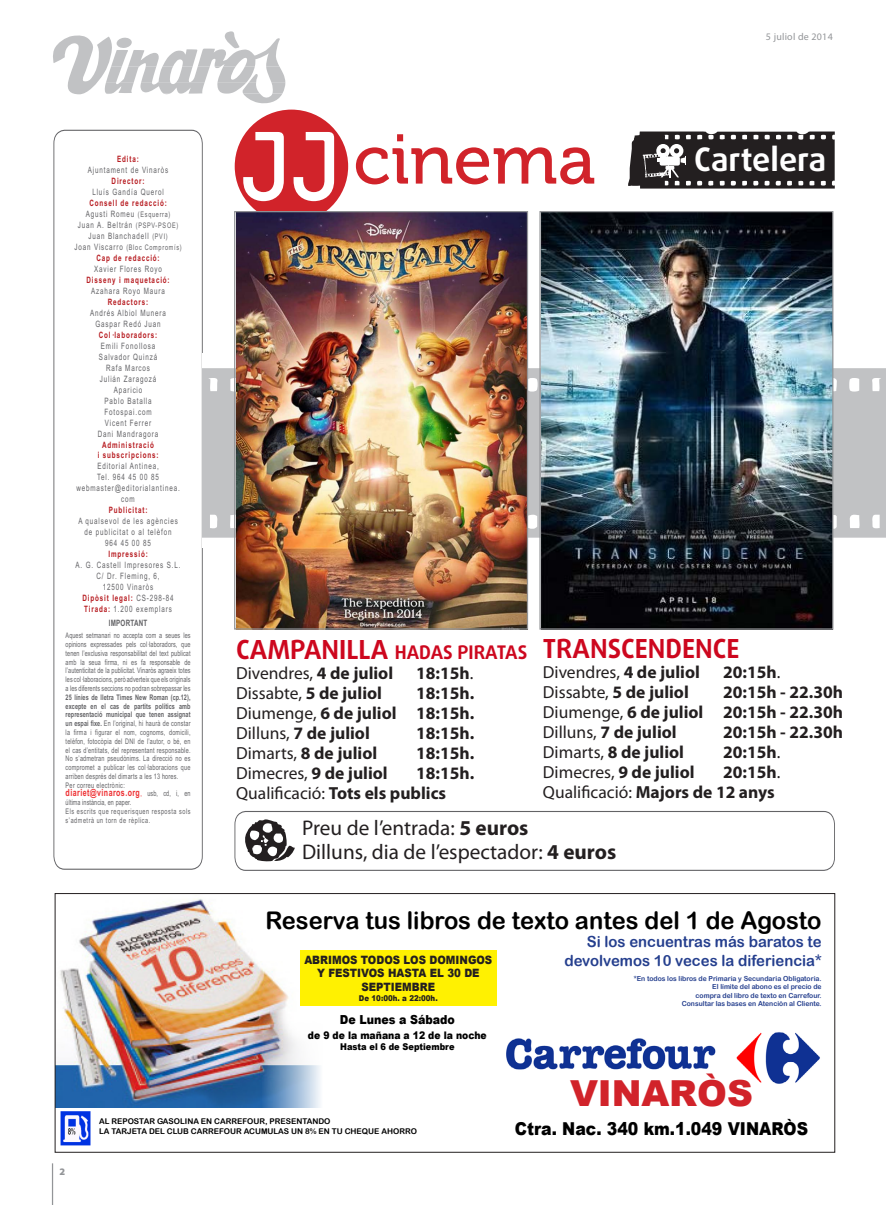
<style>
.page{position:relative;width:886px;height:1205px;background:#fff}
.page>*{position:absolute;margin:0;border:0;box-sizing:border-box;transform-origin:0 0}
.t1{font:900 35.88px "Arial";color:#d1232a}
.t2{font:700 32.25px "Daxline Pro";color:#fff}
.t3{font:700 26.25px "Daxline Pro";color:#cd071e}
.t4{font:24.38px "Arial Rounded MT Bold";color:#000}
.t5{font:21.25px/23.8px "Myriad Pro";color:#231f20}
.t6{font:700 18.75px "Daxline Pro";color:#cd071e}
.t7{font:900 17.75px "Arial";color:#000;scale:.89 1}
.t8{font:700 17.5px/20px "Myriad Pro";color:#231f20;text-align:justify}
.t9{font:17.5px "Myriad Pro";color:#231f20}
.t10{font:15.38px/18.4px "Arial Rounded MT Bold";color:#253f8e;text-align:right}
.t11{font:900 12.38px "Arial";color:#000;scale:.89 1}
.t12{font:900 11.5px/13.8px "Arial";color:#231f20;text-align:center;scale:.89 1}
.t13{font:900 10.5px "Arial";color:#000;scale:.89 1}
.t14{font:10px "Myriad Pro";letter-spacing:.025em;color:#939598}
.t15{font:900 10px "Myriad Pro";color:#939598}
.t16{font:700 9.88px "Arial Narrow";letter-spacing:.05em;color:#ee2e31;scale:.87 1}
.t17{font:900 9.38px "Arial";color:#000;scale:.89 1}
.t18{font:8.75px/11px "Arial Narrow";letter-spacing:.11em;color:#636366;text-align:center;scale:.87 1}
.t19{font:700 8.75px/11px "Arial Narrow";letter-spacing:.11em;color:#b71c21;text-align:center;scale:.87 1}
.t20{font:700 8.75px "Arial Narrow";letter-spacing:.03em;color:#636366;scale:.87 1}
.t21{font:900 8px "Arial";color:#231f20;scale:.89 1}
.t22{font:7.88px/9.5px "Arial Rounded MT Bold";color:#000}
.t23{font:7.62px/8.8px "Arial Narrow";letter-spacing:.03em;color:#636366;text-align:justify;scale:.87 1}
.t24{font:7.62px/8.8px "Arial Narrow";letter-spacing:.08em;color:#636366;scale:.87 1}
.t25{font:7.62px "Arial Narrow";letter-spacing:.11em;color:#636366;scale:.87 1}
.t26{font:7px/8.4px "Arial Rounded MT Bold";color:#253f8e;text-align:right}
.s1{font-weight:700;color:#b71c21}
.s2{font-size:7.62px}
.s3{font-size:8.75px}
.s4{font-weight:700}
.s5{font-weight:400;font-size:7.62px}
.s6{font-weight:400;font-size:7.62px;color:#636366}
.s7{font-size:26.25px}
.s8{font-weight:400}
</style>
<div class="page">
<hr style="left:52px;top:1163px;width:1px;height:42px;background:#939598">
<svg style="left:53px;top:130px;width:150px;height:740px"></svg>
<svg style="left:53px;top:31px;width:232px;height:73px"></svg>
<svg style="left:628px;top:131px;width:207px;height:58px;background:#444041"></svg>
<div style="left:235px;top:110px;width:113px;height:113px;background:#d1232a;border-radius:50%"></div>
<svg style="left:243px;top:132px;width:91px;height:69px"></svg>
<svg style="left:356px;top:134px;width:238px;height:50px"></svg>
<svg style="left:202px;top:368px;width:340px;height:170px;background:#c3c4c6"></svg>
<svg style="left:833px;top:368px;width:53px;height:170px;background:#c4c5c7"></svg>
<img style="left:542px;top:213px;width:289px;height:415px">
<div style="left:539px;top:211px;width:294px;height:419px;border:1px solid #939598"></div>
<img style="left:236px;top:213px;width:290px;height:415px">
<div style="left:234px;top:211px;width:294px;height:419px;border:1px solid #939598"></div>
<svg style="left:234px;top:811px;width:601px;height:60px"></svg>
<img style="left:57px;top:899px;width:263px;height:209px">
<img style="left:506px;top:1032px;width:314px;height:52px">
<div style="left:300px;top:950px;width:196px;height:56px;background:#fff101"></div>
<img style="left:60px;top:1111px;width:31px;height:35px">
<div style="left:55px;top:893px;width:780px;height:259px;border:1px solid #231f20"></div>
<p class="t19" style="left:117px;top:153px;width:26px">Edita:</p>
<p class="t18" style="left:88px;top:164px;width:94px">Ajuntament de Vinaròs</p>
<p class="t19" style="left:112px;top:175px;width:39px">Director:</p>
<p class="t18" style="left:92px;top:186px;width:84px">Lluís Gandía Querol</p>
<p class="t18" style="left:78px;top:197px;width:117px"><span class="s1">Consell de redacció:<br></span>Agusti Romeu <span class="s2">(Esquerra)<br></span>Juan A. Beltrán <span class="s2">(PSPV-PSOE)<br></span>Juan Blanchadell <span class="s2">(PVI)</span></p>
<p class="t25" style="left:75px;top:243px;width:125px"><span class="s3">Joan Viscarro</span> (Bloc Compromís)</p>
<p class="t19" style="left:96px;top:252px;width:74px">Cap de redacció:</p>
<p class="t18" style="left:94px;top:263px;width:79px">Xavier Flores Royo</p>
<p class="t19" style="left:86px;top:274px;width:97px">Disseny i maquetació:</p>
<p class="t18" style="left:91px;top:285px;width:86px">Azahara Royo Maura</p>
<p class="t19" style="left:108px;top:296px;width:48px">Redactors:</p>
<p class="t18" style="left:90px;top:307px;width:89px">Andrés Albiol Munera<br>Gaspar Redó Juan</p>
<p class="t19" style="left:99px;top:329px;width:69px">Col·laboradors:</p>
<p class="t18" style="left:98px;top:340px;width:71px">Emili Fonollosa<br>Salvador Quinzá<br>Rafa Marcos<br>Julián Zaragozá<br>Aparicio<br>Pablo Batalla<br>Fotospai.com<br>Vicent Ferrer<br>Dani Mandragora</p>
<p class="t19" style="left:98px;top:439px;width:71px">Administració<br>i subscripcions:</p>
<p class="t18" style="left:76px;top:461px;width:120px">Editorial Antinea,<br>Tel. 964 45 00 85 webmaster@editorialantinea. com</p>
<p class="t19" style="left:109px;top:505px;width:46px">Publicitat:</p>
<p class="t18" style="left:78px;top:516px;width:116px">A qualsevol de les agències de publicitat o al telèfon<br>964 45 00 85</p>
<p class="t19" style="left:108px;top:549px;width:47px">Impressió:</p>
<p class="t18" style="left:76px;top:560px;width:122px">A. G. Castell Impresores S.L.<br>C/ Dr. Fleming, 6,<br>12500 Vinaròs<br><span class="s1">Dipòsit legal:</span> CS-298-84<br><span class="s1">Tirada:</span> 1.200 exemplars</p>
<p class="t20" style="left:109px;top:618px;width:46px">IMPORTANT</p>
<p class="t23" style="left:66px;top:631px;width:145px">Aquest setmanari no accepta com a seues les opinions expressades pels col·laboradors, que tenen l’exclusiva responsabilitat del text publicat amb la seua firma, ni es fa responsable de l’autenticitat de la publicitat. Vinaròs agraeix totes les col·laboracions, però adverteix que els originals a les diferents seccions no podran sobrepassar les</p>
<p class="t23" style="left:66px;top:693px;width:145px;text-align:left"><span class="s4">25 línies de lletra Times New Roman (cp.12), excepte en el cas de partits polítics amb representació municipal que tenen assignat un espai fixe.</span> En l’original, hi haurà de constar la firma i figurar el nom, cognoms, domicili, telèfon, fotocòpia del DNI de l’autor, o bé, en el cas d’entitats, del representant responsable.<br>No s’admetran pseudònims. La direcció no es compromet a publicar les col·laboracions que arriben després del dimarts a les 13 hores.<br>Per correu electrònic:</p>
<p class="t16" style="left:66px;top:787px;width:145px">diariet@vinaros.org<span class="s5">,</span> <span class="s6">usb, cd, i, en</span></p>
<p class="t24" style="left:66px;top:798px;width:145px">última instància, en paper.<br>Els escrits que requerisquen resposta sols s’admetrà un torn de rèplica.</p>
<h3 class="t14" style="left:766px;top:31px;width:68px">5 juliol de 2014</h3>
<h2 class="t2" style="left:694px;top:138px;width:134px">Cartelera</h2>
<h3 class="t6" style="left:236px;top:640px;width:293px"><span class="s7">CAMPANILLA</span> HADAS PIRATAS</h3>
<h3 class="t9" style="left:236px;top:663px;width:158px">Divendres, <span class="s4">4 de juliol</span></h3>
<h3 class="t8" style="left:416px;top:663px;width:59px">18:15h<span class="s8">.</span></h3>
<h3 class="t9" style="left:236px;top:683px;width:147px">Dissabte, <span class="s4">5 de juliol</span></h3>
<h3 class="t8" style="left:236px;top:683px;width:240px;text-indent:180px">18:15h.<br><span class="s8">Diumenge,</span> 6 de juliol 18:15h.<br><span class="s8">Dilluns,</span> 7 de juliol</h3>
<h3 class="t8" style="left:416px;top:723px;width:60px">18:15h.</h3>
<h3 class="t3" style="left:543px;top:631px;width:198px">TRANSCENDENCE</h3>
<h3 class="t9" style="left:543px;top:661px;width:158px">Divendres, <span class="s4">4 de juliol</span></h3>
<h3 class="t8" style="left:723px;top:661px;width:59px">20:15h<span class="s8">.</span></h3>
<h3 class="t9" style="left:543px;top:681px;width:147px">Dissabte, <span class="s4">5 de juliol</span></h3>
<h3 class="t8" style="left:543px;top:681px;width:302px;text-indent:180px">20:15h - 22.30h <span class="s8">Diumenge,</span> 6 de juliol 20:15h - 22.30h <span class="s8">Dilluns,</span> 7 de juliol</h3>
<h3 class="t8" style="left:723px;top:721px;width:122px">20:15h - 22.30h</h3>
<h3 class="t8" style="left:236px;top:743px;width:143px"><span class="s8">Dimarts,</span> 8 de juliol</h3>
<h3 class="t8" style="left:416px;top:743px;width:60px">18:15h.</h3>
<h3 class="t9" style="left:236px;top:763px;width:153px">Dimecres, <span class="s4">9 de juliol</span></h3>
<h3 class="t8" style="left:236px;top:763px;width:240px;text-indent:180px">18:15h.<br><span class="s8">Qualificació:</span> Tots els publics</h3>
<h3 class="t8" style="left:543px;top:741px;width:143px"><span class="s8">Dimarts,</span> 8 de juliol</h3>
<h3 class="t8" style="left:723px;top:741px;width:59px">20:15h<span class="s8">.</span></h3>
<h3 class="t9" style="left:543px;top:761px;width:153px">Dimecres, <span class="s4">9 de juliol</span></h3>
<h3 class="t8" style="left:543px;top:761px;width:239px;text-indent:180px">20:15h<span class="s8">.<br>Qualificació:</span> Majors de 12 anys</h3>
<h3 class="t5" style="left:302px;top:815px;width:316px">Preu de l’entrada: <span class="s4">5 euros<br></span>Dilluns, dia de l’espectador: <span class="s4">4 euros</span></h3>
<h3 class="t4" style="left:265px;top:906px;width:558px">Reserva tus libros de texto antes del 1 de Agosto</h3>
<h3 class="t10" style="left:564px;top:932px;width:259px">Si los encuentras más baratos te devolvemos 10 veces la diferiencia*</h3>
<p class="t26" style="left:634px;top:974px;width:189px">*En todos los libros de Primaria y Secundaria Obligatoria.<br>El límite del abono es el precio de<br>compra del libro de texto en Carrefour.<br>Consultar las bases en Atención al Cliente.</p>
<h3 class="t12" style="left:304px;top:952px;width:213px">ABRIMOS TODOS LOS DOMINGOS<br>Y FESTIVOS HASTA EL 30 DE<br>SEPTIEMBRE</h3>
<p class="t21" style="left:359px;top:992px;width:90px">De 10:00h. a 22:00h.</p>
<h3 class="t11" style="left:340px;top:1010px;width:131px">De Lunes a Sábado</h3>
<h3 class="t13" style="left:308px;top:1027px;width:202px">de 9 de la mañana a 12 de la noche</h3>
<p class="t17" style="left:340px;top:1039px;width:130px">Hasta el 6 de Septiembre</p>
<h1 class="t1" style="left:570px;top:1067px;width:184px">VINARÒS</h1>
<h3 class="t15" style="left:59px;top:1165px;width:7px">2</h3>
<p class="t22" style="left:99px;top:1116px;width:319px">AL REPOSTAR GASOLINA EN CARREFOUR, PRESENTANDO<br>LA TARJETA DEL CLUB CARREFOUR ACUMULAS UN 8% EN TU CHEQUE AHORRO</p>
<h3 class="t7" style="left:515px;top:1115px;width:331px">Ctra. Nac. 340 km.1.049 VINARÒS</h3>
</div>
